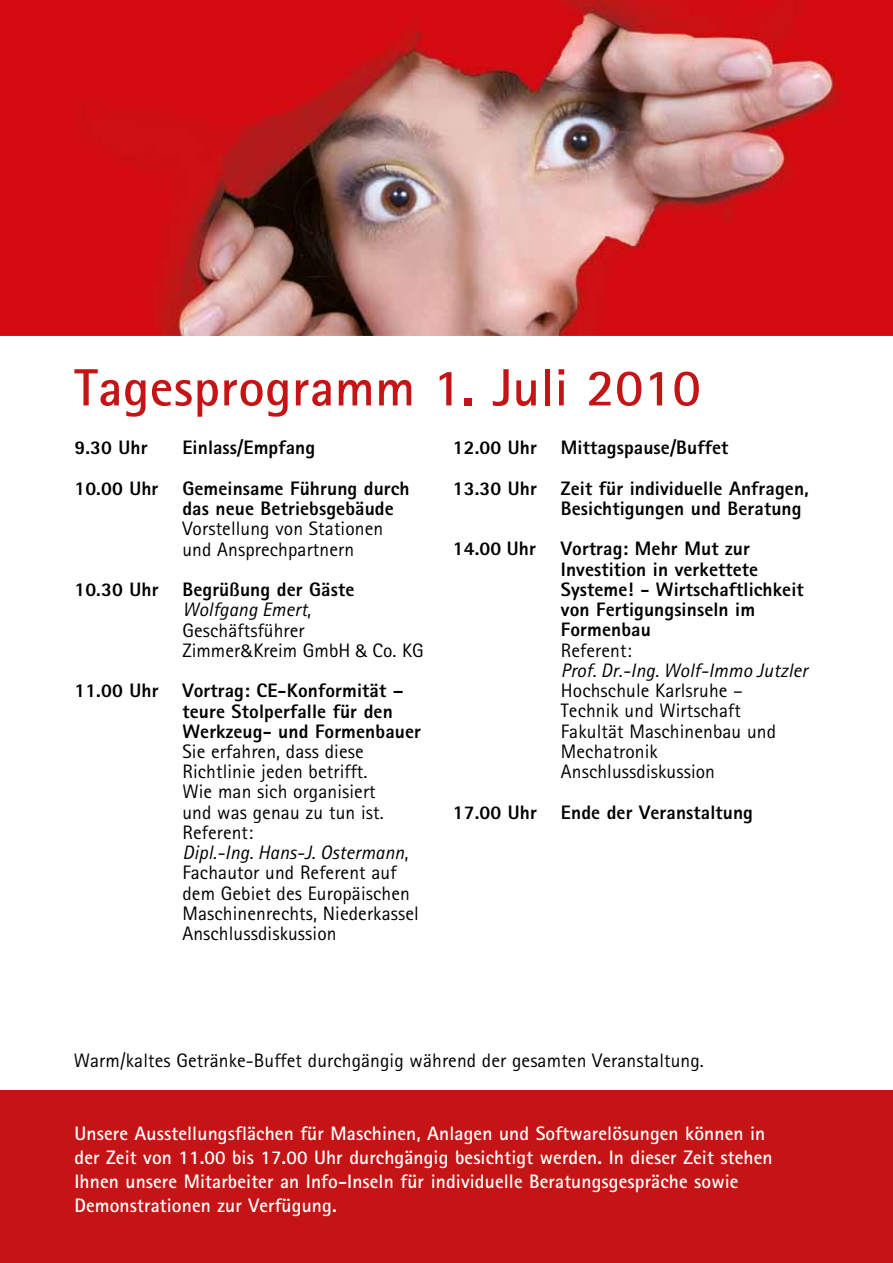
<style>
.page{position:relative;width:893px;height:1263px;background:#fff}
.page>*{position:absolute;margin:0;border:0;box-sizing:border-box;transform-origin:0 0}
.t1{font:700 52.5px "Rotis Sans Serif Pro";letter-spacing:.01em;color:#c51415}
.t2{font:19.5px/20.2px "Rotis Sans Serif Pro";letter-spacing:.005em;color:#000}
.t3{font:800 19.5px/20.2px "Rotis Sans Serif Pro";letter-spacing:.005em;color:#000}
.t4{font:700 19.5px/24px "Rotis Sans Serif Pro";letter-spacing:.005em;color:#fff}
.t5{font:italic 19.5px "Rotis Sans Serif Pro";letter-spacing:.005em;color:#000}
.s1{font-weight:800}
.s2{font-style:italic}
.s3{font-family:"Meta Normal"}
</style>
<div class="page">
<img style="left:0;top:0;width:893px;height:336px">
<div style="left:0;top:1091px;width:893px;height:172px;background:#c51415"></div>
<h1 class="t1" style="left:74px;top:354px;width:628px">Tagesprogramm 1. Juli 2010</h1>
<p class="t3" style="left:74px;top:427px;width:337px;line-height:40.5px;text-indent:108px">Einlass/Empfang<br>10.00 Uhr Gemeinsame Führung durch</p>
<p class="t3" style="left:182px;top:498px;width:213px">das neue Betriebsgebäude</p>
<p class="t2" style="left:182px;top:519px;width:202px">Vorstellung von Stationen und Ansprechpartnern</p>
<p class="t2" style="left:182px;top:579px;width:243px;text-indent:-108px"><span class="s1">10.30 Uhr Begrüßung der Gäste<br></span><span class="s2">Wolfgang Emert</span>,<br>Geschäftsführer<br>Zimmer<span class="s3">&amp;</span>Kreim GmbH <span class="s3">&amp;</span> Co. KG</p>
<p class="t3" style="left:182px;top:680px;width:240px;text-indent:-108px">11.00 Uhr Vortrag: CE-Konformität – teure Stolperfalle für den<br>Werkzeug- und Formenbauer</p>
<p class="t2" style="left:182px;top:741px;width:238px">Sie erfahren, dass diese<br>Richtlinie jeden betrifft.<br>Wie man sich organisiert<br>und was genau zu tun ist.<br>Referent:<br><span class="s2">Dipl.-Ing. Hans-J. Ostermann</span>,<br>Fachautor und Referent auf dem Gebiet des Europäischen<br>Maschinenrechts, Niederkassel<br>Anschlussdiskussion</p>
<p class="t3" style="left:74px;top:437px;width:75px">9.30 Uhr</p>
<p class="t3" style="left:453px;top:427px;width:358px;line-height:40.5px">12.00 Uhr Mittagspause/Buffet<br>13.30 Uhr Zeit für individuelle Anfragen,</p>
<p class="t3" style="left:561px;top:498px;width:242px">Besichtigungen und Beratung</p>
<p class="t3" style="left:453px;top:538px;width:85px">14.00 Uhr</p>
<p class="t3" style="left:561px;top:538px;width:244px">Vortrag: Mehr Mut zur<br>Investition in verkettete<br>Systeme! - Wirtschaftlichkeit von Fertigungsinseln im<br>Formenbau</p>
<p class="t2" style="left:561px;top:640px;width:72px">Referent:</p>
<p class="t5" style="left:561px;top:659px;width:248px">Prof. Dr.-Ing. Wolf-Immo Jutzler</p>
<p class="t2" style="left:561px;top:680px;width:217px">Hochschule Karlsruhe –<br>Technik und Wirtschaft<br>Fakultät Maschinenbau und<br>Mechatronik<br>Anschlussdiskussion</p>
<p class="t3" style="left:453px;top:802px;width:302px">17.00 Uhr Ende der Veranstaltung</p>
<p class="t2" style="left:74px;top:1050px;width:632px">Warm/kaltes Getränke-Buffet durchgängig während der gesamten Veranstaltung.</p>
<p class="t4" style="left:74px;top:1121px;width:700px">Unsere Ausstellungsflächen für Maschinen, Anlagen und Softwarelösungen können in der Zeit von 11.00 bis 17.00 Uhr durchgängig besichtigt werden. In dieser Zeit stehen Ihnen unsere Mitarbeiter an Info-Inseln für individuelle Beratungsgespräche sowie Demonstrationen zur Verfügung.</p>
</div>
